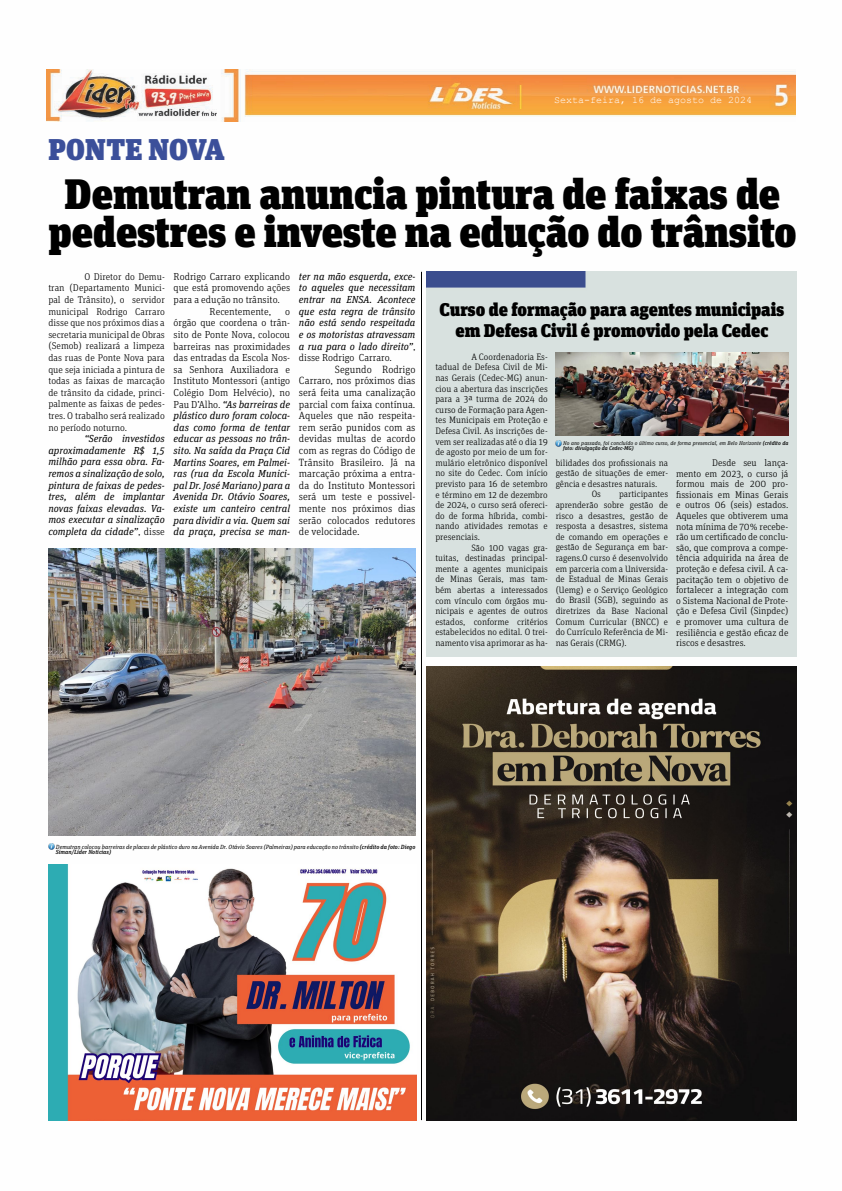
<style>
.page{position:relative;width:842px;height:1191px;background:#fff}
.page>*{position:absolute;margin:0;border:0;box-sizing:border-box;transform-origin:0 0}
.t1{font:900 42.5px/38px "Unit Slab Pro";color:#000;text-align:center}
.t2{font:900 30px "Unit Slab Pro";letter-spacing:.01em;color:#3b4f9a}
.t3{font:900 18.4px/21px "Unit Slab Pro";color:#000;text-align:center}
.t4{font:300 10.5px/11.6px "Unit Slab Pro";color:#000;text-align:justify}
.t5{font:italic 10.2px/11.6px "Unit Slab Pro";color:#000;text-align:justify}
.t6{font:300 10.2px "Unit Slab Pro";color:#000}
.t7{font:10px "Courier New";color:#fff}
.t8{font:300 9.8px/11.6px "Unit Slab Pro";color:#000;text-align:justify}
.t9{font:300 9.7px/10.6px "Unit Slab Pro";color:#000;text-align:justify}
.t10{font:300 9.3px/10.6px "Unit Slab Pro";color:#000;text-align:justify}
.t11{font:300 9.2px/10.6px "Unit Slab Pro";color:#000;text-align:justify}
.t12{font:italic 6px/5.5px "Unit Slab Pro";color:#000}
.t13{font:italic 5.5px/5.5px "Unit Slab Pro";color:#000}
.s1{font-weight:300;font-style:normal}
.s2{font-weight:500}
</style>
<div class="page">
<img style="left:46px;top:70px;width:750px;height:52px">
<img style="left:426px;top:667px;width:370px;height:453px">
<img style="left:48px;top:865px;width:369px;height:255px">
<hr style="left:421px;top:272px;width:1px;height:848px;background:#000">
<img style="left:48px;top:548px;width:367px;height:288px">
<svg style="left:48px;top:844px;width:6px;height:5px"></svg>
<div style="left:426px;top:272px;width:371px;height:384px;background:#d8e1df"></div>
<img style="left:556px;top:352px;width:232px;height:83px">
<svg style="left:556px;top:440px;width:5px;height:6px"></svg>
<h2 class="t2" style="left:48px;top:127px;width:178px">PONTE NOVA</h2>
<p class="t7" style="left:554px;top:94px;width:200px">Sexta-feira, 16 de agosto de 2024</p>
<h1 class="t1" style="left:48px;top:173px;width:750px">Demutran anuncia pintura de faixas de pedestres e investe na edução do trânsito</h1>
<p class="t6" style="left:174px;top:270px;width:118px">Rodrigo Carraro explicando</p>
<p class="t6" style="left:174px;top:281px;width:118px">que está promovendo ações</p>
<p class="t6" style="left:174px;top:293px;width:108px">para a edução no trânsito.</p>
<p class="t6" style="left:210px;top:305px;width:63px">Recentemente,</p>
<p class="t8" style="left:48px;top:270px;width:118px;text-indent:36px">O Diretor do Demu&shy;tran (Departamento Munici&shy;pal de Trânsito), o servidor municipal Rodrigo Carraro disse que nos próximos dias a secretaria municipal de Obras (Semob) realizará a limpeza das ruas de Ponte Nova para que seja iniciada a pintura de todas as faixas de marcação de trânsito da cidade, princi&shy;palmente as faixas de pedes&shy;tres. O trabalho será realizado no período noturno.</p>
<p class="t5" style="left:48px;top:432px;width:118px;text-indent:36px">“Serão investidos aproximadamente R$ 1,5 milhão para essa obra. Fa&shy;remos a sinalização de solo, pintura de faixas de pedes&shy;tres, além de implantar novas faixas elevadas. Va&shy;mos executar a sinalização completa da cidade”<span class="s1">, disse</span></p>
<p class="t5" style="left:174px;top:305px;width:118px;text-indent:112px"><span class="s1">o órgão que coordena o trân&shy;sito de Ponte Nova, colocou barreiras nas proximidades das entradas da Escola Nos&shy;sa Senhora Auxiliadora e Instituto Montessori (antigo Colégio Dom Helvécio), no Pau D’Alho.</span> “As barreiras de plástico duro foram coloca&shy;das como forma de tentar educar as pessoas no trân&shy;sito. Na saída da Praça Cid Martins Soares, em Palmei&shy;ras (rua da Escola Munici&shy;pal Dr. José Mariano) para a Avenida Dr. Otávio Soares, existe um canteiro central para dividir a via. Quem sai da praça, precisa se man-</p>
<p class="t5" style="left:299px;top:270px;width:118px">ter na mão esquerda, exce&shy;to aqueles que necessitam entrar na ENSA. Acontece que esta regra de trânsito não está sendo respeitada e os motoristas atravessam a rua para o lado direito”<span class="s1">, disse Rodrigo Carraro.</span></p>
<p class="t4" style="left:299px;top:363px;width:118px;text-indent:36px">Segundo Rodrigo Carraro, nos próximos dias será feita uma canalização parcial com faixa contínua.<br>Aqueles que não respeita&shy;rem serão punidos com as devidas multas de acordo com as regras do Código de Trânsito Brasileiro. Já na marcação próxima a entra&shy;da do Instituto Montessori será um teste e possivel&shy;mente nos próximos dias serão colocados redutores de velocidade.</p>
<h3 class="t3" style="left:440px;top:298px;width:346px">Curso de formação para agentes municipais em Defesa Civil é promovido pela Cedec</h3>
<p class="t10" style="left:435px;top:351px;width:114px;text-indent:36px">A Coordenadoria Es&shy;tadual de Defesa Civil de Mi&shy;nas Gerais (Cedec-MG) anun&shy;ciou a abertura das inscrições para a 3ª turma de 2024 do curso de Formação para Agen&shy;tes Municipais em Proteção e Defesa Civil. As inscrições de&shy;vem ser realizadas até o dia 19 de agosto por meio de um for&shy;mulário eletrônico disponível no site do Cedec. Com início previsto para 16 de setembro e término em 12 de dezembro de 2024, o curso será ofereci&shy;do de forma híbrida, combi&shy;nando atividades remotas e presenciais.</p>
<p class="t11" style="left:435px;top:542px;width:114px;text-indent:36px">São 100 vagas gra&shy;tuitas, destinadas principal&shy;mente a agentes municipais de Minas Gerais, mas tam&shy;bém abertas a interessados com vínculo com órgãos mu&shy;nicipais e agentes de outros estados, conforme critérios estabelecidos no edital. O trei&shy;namento visa aprimorar as ha-</p>
<p class="t13" style="left:563px;top:440px;width:227px">No ano passado, foi concluído o último curso, de forma presencial, em Belo Horizonte <span class="s2">(crédito da foto: divulgação da Cedec-MG)</span></p>
<p class="t11" style="left:556px;top:457px;width:114px">bilidades dos profissionais na</p>
<p class="t11" style="left:556px;top:467px;width:114px">gestão de situações de emer-</p>
<p class="t11" style="left:556px;top:478px;width:103px">gência e desastres naturais.</p>
<p class="t11" style="left:592px;top:488px;width:11px">Os</p>
<p class="t9" style="left:676px;top:457px;width:114px;text-indent:36px">Desde seu lança&shy;mento em 2023, o curso já formou mais de 200 pro&shy;fissionais em Minas Gerais e outros 06 (seis) estados.<br>Aqueles que obtiverem uma nota mínima de 70% recebe&shy;rão um certificado de conclu&shy;são, que comprova a compe&shy;tência adquirida na área de proteção e defesa civil. A ca&shy;pacitação tem o objetivo de fortalecer a integração com o Sistema Nacional de Prote&shy;ção e Defesa Civil (Sinpdec) e promover uma cultura de resiliência e gestão eficaz de riscos e desastres.</p>
<p class="t11" style="left:556px;top:488px;width:114px;text-indent:63px">participantes aprenderão sobre gestão de risco a desastres, gestão de resposta a desastres, sistema de comando em operações e gestão de Segurança em bar&shy;ragens.O curso é desenvolvido em parceria com a Universida&shy;de Estadual de Minas Gerais (Uemg) e o Serviço Geológico do Brasil (SGB), seguindo as diretrizes da Base Nacional Comum Curricular (BNCC) e do Currículo Referência de Mi&shy;nas Gerais (CRMG).</p>
<p class="t12" style="left:56px;top:843px;width:361px">Demutran colocou barreiras de placas de plástico duro na Avenida Dr. Otávio Soares (Palmeiras) para educação no trânsito <span class="s2">(crédito da foto: Diego<br>Siman/Líder Notícias)</span></p>
</div>
